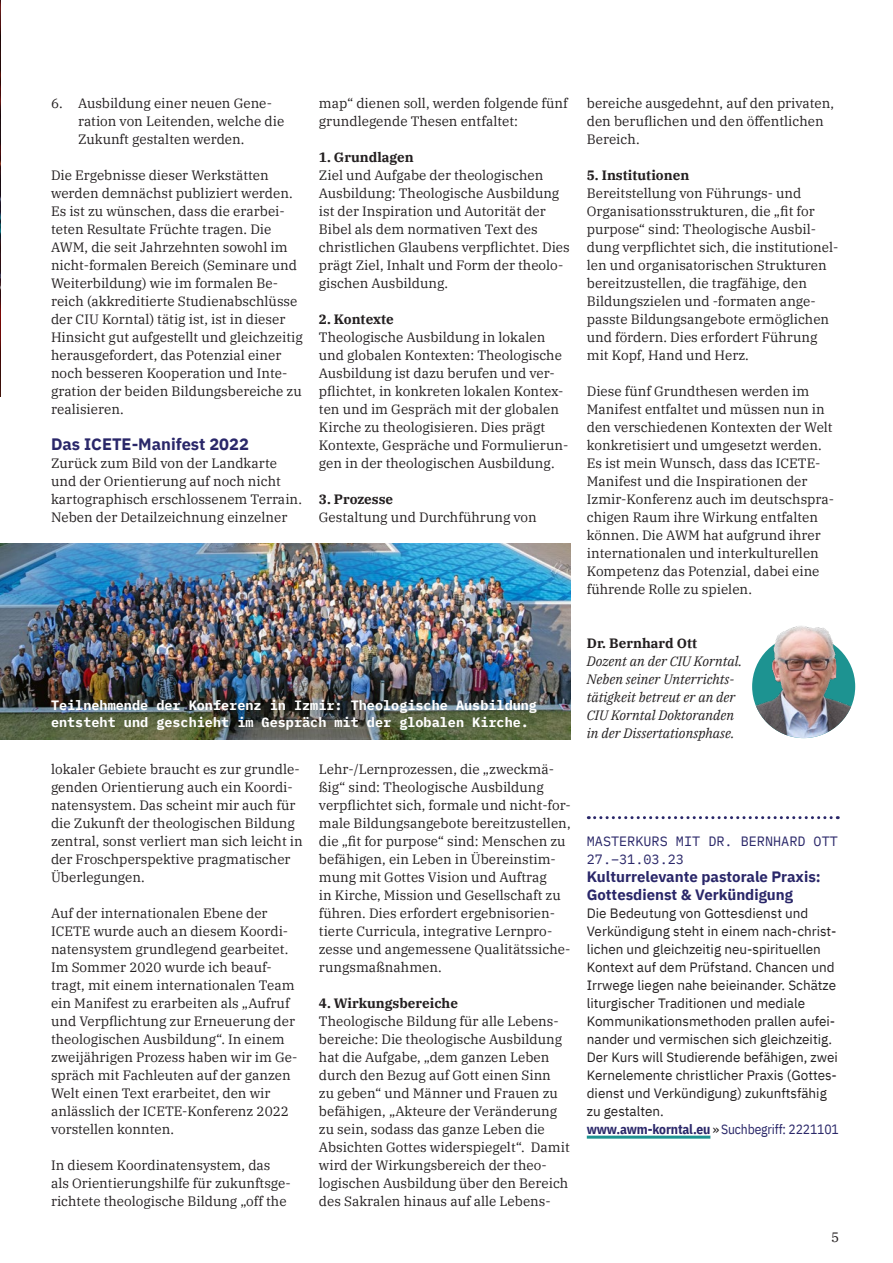
<style>
.page{position:relative;width:893px;height:1263px;background:#fff}
.page>*{position:absolute;margin:0;border:0;box-sizing:border-box;transform-origin:0 0}
.t1{font:700 16.5px "IBM Plex Sans";color:#2a2769}
.t2{font:700 15px/18px "IBM Plex Sans";color:#2a2769}
.t3{font:13.5px/18px "IBM Plex Serif";color:#231f20}
.t4{font:13.5px/18px "IBM Plex Sans";color:#231f20}
.t5{font:italic 13.5px/18px "IBM Plex Serif";color:#231f20}
.t6{font:700 13.5px/16.5px "IBM Plex Mono";color:#fff}
.t7{font:700 13.5px "IBM Plex Serif";color:#231f20}
.t8{font:13.5px/18px "IBM Plex Mono";color:#2a2769}
.t9{font:13.5px "IBM Plex Sans Cond";letter-spacing:-.01em;color:#2a2769}
.s1{font-weight:700}
.s2{font-family:"IBM Plex Sans";color:#231f20}
</style>
<div class="page">
<img style="left:0;top:0;width:1px;height:178px">
<hr style="left:0;top:178px;width:1px;height:218px;background:#231f20">
<hr style="left:587px;top:1136px;width:123px;height:3px;background:#1d9391">
<svg style="left:588px;top:816px;width:243px;height:3px"></svg>
<img style="left:752px;top:635px;width:103px;height:103px;border-radius:52px">
<img style="left:752px;top:626px;width:103px;height:52px">
<img style="left:0;top:543px;width:571px;height:197px">
<p class="t3" style="left:78px;top:93px;width:208px;text-indent:-27px">6. Ausbildung einer neuen Gene&shy;ration von Leitenden, welche die<br>Zukunft gestalten werden.</p>
<p class="t3" style="left:51px;top:165px;width:253px">Die Ergebnisse dieser Werkstätten werden demnächst publiziert werden.<br>Es ist zu wünschen, dass die erarbei&shy;teten Resultate Früchte tragen. Die AWM, die seit Jahrzehnten sowohl im nicht-formalen Bereich (Seminare und Weiterbildung) wie im formalen Be&shy;reich (akkreditierte Studienabschlüsse der CIU Korntal) tätig ist, ist in dieser Hinsicht gut aufgestellt und gleichzeitig herausgefordert, das Potenzial einer noch besseren Kooperation und Inte&shy;gration der beiden Bildungsbereiche zu realisieren.</p>
<p class="t1" style="left:51px;top:431px;width:199px">Das ICETE-Manifest 2022</p>
<p class="t3" style="left:51px;top:453px;width:252px">Zurück zum Bild von der Landkarte und der Orientierung auf noch nicht kartographisch erschlossenem Terrain.<br>Neben der Detailzeichnung einzelner</p>
<p class="t3" style="left:319px;top:93px;width:250px">map“ dienen soll, werden folgende fünf grundlegende Thesen entfaltet:</p>
<p class="t7" style="left:319px;top:146px;width:96px">1. Grundlagen</p>
<p class="t3" style="left:319px;top:165px;width:252px">Ziel und Aufgabe der theologischen Ausbildung: Theologische Ausbildung ist der Inspiration und Autorität der Bibel als dem normativen Text des christlichen Glaubens verpflichtet. Dies prägt Ziel, Inhalt und Form der theolo&shy;gischen Ausbildung.</p>
<p class="t7" style="left:319px;top:308px;width:76px">2. Kontexte</p>
<p class="t3" style="left:319px;top:327px;width:251px">Theologische Ausbildung in lokalen und globalen Kontexten: Theologische Ausbildung ist dazu berufen und ver&shy;pflichtet, in konkreten lokalen Kontex&shy;ten und im Gespräch mit der globalen Kirche zu theologisieren. Dies prägt Kontexte, Gespräche und Formulierun&shy;gen in der theologischen Ausbildung.</p>
<p class="t7" style="left:319px;top:488px;width:76px">3. Prozesse</p>
<p class="t3" style="left:319px;top:507px;width:219px">Gestaltung und Durchführung von</p>
<p class="t6" style="left:51px;top:696px;width:487px">Teilnehmende der Konferenz in Izmir: Theologische Ausbildung entsteht und geschieht im Gespräch mit der globalen Kirche.</p>
<p class="t3" style="left:51px;top:759px;width:253px">lokaler Gebiete braucht es zur grundle&shy;genden Orientierung auch ein Koordi&shy;natensystem. Das scheint mir auch für die Zukunft der theologischen Bildung zentral, sonst verliert man sich leicht in der Froschperspektive pragmatischer Überlegungen.</p>
<p class="t3" style="left:51px;top:903px;width:248px">Auf der internationalen Ebene der ICETE wurde auch an diesem Koordi&shy;natensystem grundlegend gearbeitet.<br>Im Sommer 2020 wurde ich beauf&shy;tragt, mit einem internationalen Team ein Manifest zu erarbeiten als „Aufruf und Verpflichtung zur Erneuerung der theologischen Ausbildung“. In einem zweijährigen Prozess haben wir im Ge&shy;spräch mit Fachleuten auf der ganzen Welt einen Text erarbeitet, den wir anlässlich der ICETE-Konferenz 2022 vorstellen konnten.</p>
<p class="t3" style="left:51px;top:1155px;width:241px">In diesem Koordinatensystem, das als Orientierungshilfe für zukunftsge&shy;richtete theologische Bildung „off the</p>
<p class="t3" style="left:319px;top:759px;width:253px">Lehr-/Lernprozessen, die „zweckmä&shy;ßig“ sind: Theologische Ausbildung verpflichtet sich, formale und nicht-for&shy;male Bildungsangebote bereitzustellen, die „fit for purpose“ sind: Menschen zu befähigen, ein Leben in Übereinstim&shy;mung mit Gottes Vision und Auftrag<br>in Kirche, Mission und Gesellschaft zu führen. Dies erfordert ergebnisorien&shy;tierte Curricula, integrative Lernpro&shy;zesse und angemessene Qualitätssiche&shy;rungsmaßnahmen.</p>
<p class="t7" style="left:319px;top:992px;width:141px">4. Wirkungsbereiche</p>
<p class="t3" style="left:319px;top:1011px;width:252px">Theologische Bildung für alle Lebens&shy;bereiche: Die theologische Ausbildung hat die Aufgabe, „dem ganzen Leben durch den Bezug auf Gott einen Sinn<br>zu geben“ und Männer und Frauen zu befähigen, „Akteure der Veränderung zu sein, sodass das ganze Leben die Absichten Gottes widerspiegelt“. Damit wird der Wirkungsbereich der theo&shy;logischen Ausbildung über den Bereich des Sakralen hinaus auf alle Lebens-</p>
<p class="t3" style="left:587px;top:93px;width:249px">bereiche ausgedehnt, auf den privaten, den beruflichen und den öffentlichen<br>Bereich.</p>
<p class="t7" style="left:587px;top:164px;width:104px">5. Institutionen</p>
<p class="t3" style="left:587px;top:183px;width:253px">Bereitstellung von Führungs- und Organisationsstrukturen, die „fit for purpose“ sind: Theologische Ausbil&shy;dung verpflichtet sich, die institutionel&shy;len und organisatorischen Strukturen bereitzustellen, die tragfähige, den Bildungszielen und -formaten ange&shy;passte Bildungsangebote ermöglichen und fördern. Dies erfordert Führung mit Kopf, Hand und Herz.</p>
<p class="t3" style="left:587px;top:381px;width:249px">Diese fünf Grundthesen werden im Manifest entfaltet und müssen nun in den verschiedenen Kontexten der Welt konkretisiert und umgesetzt werden.<br>Es ist mein Wunsch, dass das ICETE-Manifest und die Inspirationen der Izmir-Konferenz auch im deutschspra&shy;chigen Raum ihre Wirkung entfalten können. Die AWM hat aufgrund ihrer internationalen und interkulturellen Kompetenz das Potenzial, dabei eine führende Rolle zu spielen.</p>
<p class="t7" style="left:587px;top:632px;width:112px">Dr. Bernhard Ott</p>
<p class="t5" style="left:587px;top:651px;width:157px">Dozent an der CIU Korntal.<br>Neben seiner Unterrichts&shy;tätigkeit betreut er an der<br>CIU Korntal Doktoranden in der Dissertationsphase.</p>
<p class="t8" style="left:587px;top:831px;width:253px">MASTERKURS MIT DR. BERNHARD OTT<br>27.–31.03.23</p>
<p class="t2" style="left:587px;top:866px;width:236px">Kulturrelevante pastorale Praxis:<br>Gottesdienst &amp; Verkündigung</p>
<p class="t4" style="left:587px;top:903px;width:253px">Die Bedeutung von Gottesdienst und Verkündigung steht in einem nach-christ&shy;lichen und gleichzeitig neu-spirituellen Kontext auf dem Prüfstand. Chancen und Irrwege liegen nahe beieinander. Schätze liturgischer Traditionen und mediale Kommunikationsmethoden prallen aufei&shy;nander und vermischen sich gleichzeitig.<br>Der Kurs will Studierende befähigen, zwei Kernelemente christlicher Praxis (Gottes&shy;dienst und Verkündigung) zukunftsfähig zu gestalten.</p>
<p class="t9" style="left:587px;top:1119px;width:253px"><span class="s1">www.awm-korntal.eu</span> <span class="s2">»</span> Suchbegriff: 2221101</p>
<p class="t3" style="left:831px;top:1227px;width:10px">5</p>
</div>
